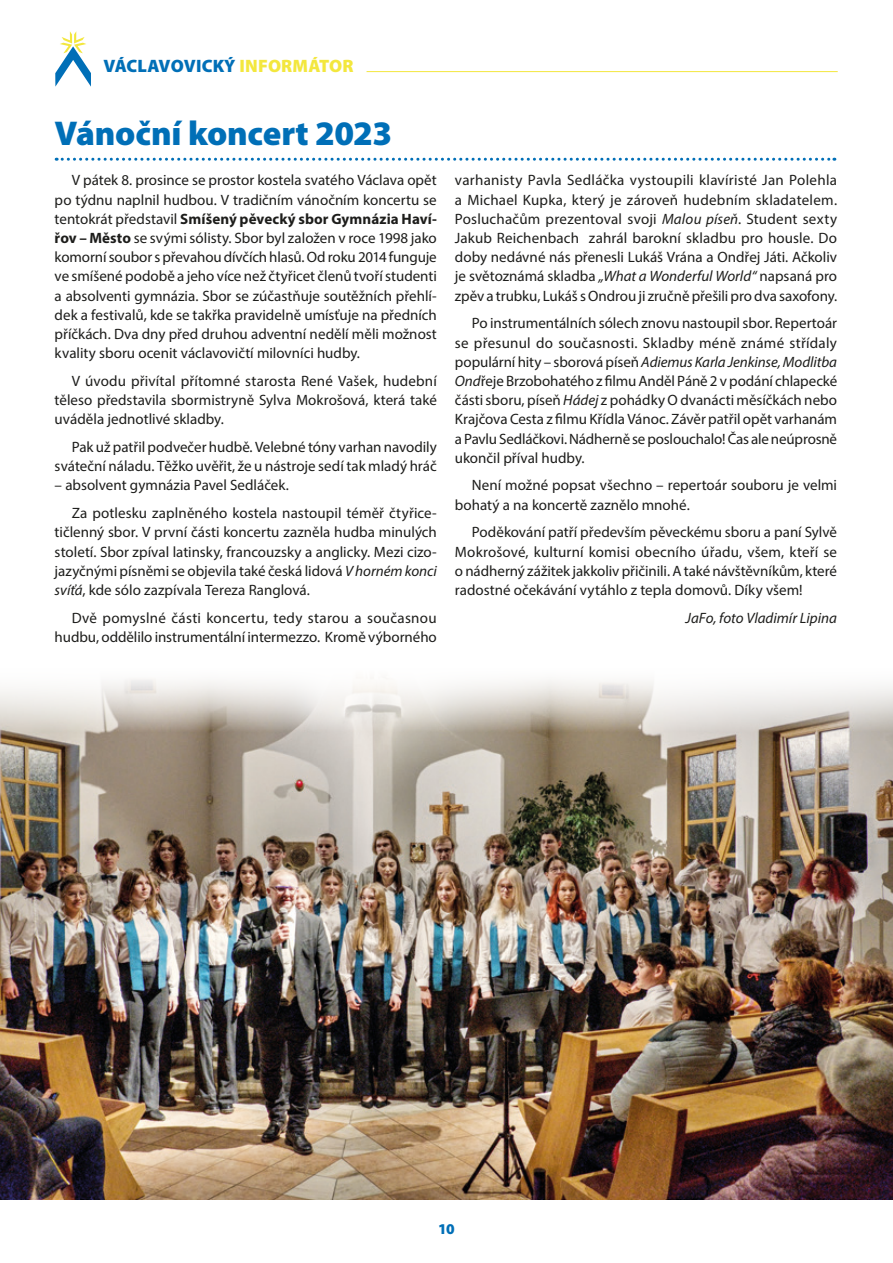
<style>
.page{position:relative;width:893px;height:1263px;background:#fff}
.page>*{position:absolute;margin:0;border:0;box-sizing:border-box;transform-origin:0 0}
.t1{font:900 34.5px "Myriad Pro";letter-spacing:-.01em;color:#006fb7}
.t2{font:900 18px "Myriad Pro";letter-spacing:.01em;color:#006fb7}
.t3{font:15px/19.2px "Myriad Pro";color:#1d1d1b;text-align:justify}
.t4{font:italic 15px "Myriad Pro";color:#1d1d1b}
.t5{font:900 15px "Myriad Pro";color:#006fb7}
.s1{color:#f3e73e}
.s2{font-weight:700}
.s3{font-style:italic}
</style>
<div class="page">
<svg style="left:55px;top:31px;width:36px;height:56px"></svg>
<hr style="left:367px;top:71px;width:471px;height:1px;background:#f3e73e">
<svg style="left:56px;top:158px;width:779px;height:3px"></svg>
<img style="left:0;top:679px;width:893px;height:520px">
<p class="t2" style="left:103px;top:56px;width:251px">VÁCLAVOVICKÝ <span class="s1">INFORMÁTOR</span></p>
<h1 class="t1" style="left:55px;top:114px;width:339px">Vánoční koncert 2023</h1>
<p class="t3" style="left:55px;top:171px;width:384px;text-indent:17px">V pátek 8. prosince se prostor kostela svatého Václava opět po týdnu naplnil hudbou. V tradičním vánočním koncertu se tentokrát představil <span class="s2">Smíšený pěvecký sbor Gymnázia Haví&shy;řov – Město</span> se svými sólisty. Sbor byl založen v roce 1998 jako komorní soubor s převahou dívčích hlasů. Od roku 2014 funguje ve smíšené podobě a jeho více než čtyřicet členů tvoří studenti a absolventi gymnázia. Sbor se zúčastňuje soutěžních přehlí&shy;dek a festivalů, kde se takřka pravidelně umísťuje na předních příčkách. Dva dny před druhou adventní nedělí měli možnost kvality sboru ocenit václavovičtí milovníci hudby.</p>
<p class="t3" style="left:55px;top:371px;width:384px;text-indent:17px">V úvodu přivítal přítomné starosta René Vašek, hudební těleso představila sbormistryně Sylva Mokrošová, která také uváděla jednotlivé skladby.</p>
<p class="t3" style="left:55px;top:437px;width:384px;text-align:right">Pak už patřil podvečer hudbě. Velebné tóny varhan navodily sváteční náladu. Těžko uvěřit, že u nástroje sedí tak mladý hráč</p>
<p class="t3" style="left:72px;top:471px;width:367px;line-height:27.8px;text-indent:-17px">– absolvent gymnázia Pavel Sedláček.<br>Za potlesku zaplněného kostela nastoupil téměř čtyřice-</p>
<p class="t3" style="left:55px;top:522px;width:384px">tičlenný sbor. V první části koncertu zazněla hudba minulých století. Sbor zpíval latinsky, francouzsky a anglicky. Mezi cizo&shy;jazyčnými písněmi se objevila také česká lidová <span class="s3">V horném konci svíťá</span>, kde sólo zazpívala Tereza Ranglová.</p>
<p class="t3" style="left:55px;top:608px;width:384px;text-align:right">Dvě pomyslné části koncertu, tedy starou a současnou hudbu, oddělilo instrumentální intermezzo. Kromě výborného</p>
<p class="t3" style="left:455px;top:171px;width:384px">varhanisty Pavla Sedláčka vystoupili klavíristé Jan Polehla a Michael Kupka, který je zároveň hudebním skladatelem.<br>Posluchačům prezentoval svoji <span class="s3">Malou píseň</span>. Student sexty Jakub Reichenbach zahrál barokní skladbu pro housle. Do doby nedávné nás přenesli Lukáš Vrána a Ondřej Játi. Ačkoliv je světoznámá skladba <span class="s3">„What a Wonderful World“</span> napsaná pro zpěv a trubku, Lukáš s Ondrou ji zručně přešili pro dva saxofony.</p>
<p class="t3" style="left:455px;top:313px;width:384px;text-indent:17px">Po instrumentálních sólech znovu nastoupil sbor. Repertoár se přesunul do současnosti. Skladby méně známé střídaly populární hity – sborová píseň <span class="s3">Adiemus Karla Jenkinse, Modlitba Ond</span>řeje Brzobohatého z filmu Anděl Páně 2 v podání chlapecké části sboru, píseň <span class="s3">Hádej</span> z pohádky O dvanácti měsíčkách nebo Krajčova Cesta z filmu Křídla Vánoc. Závěr patřil opět varhanám a Pavlu Sedláčkovi. Nádherně se poslouchalo! Čas ale neúprosně ukončil příval hudby.</p>
<p class="t3" style="left:455px;top:476px;width:384px;text-indent:17px">Není možné popsat všechno – repertoár souboru je velmi bohatý a na koncertě zaznělo mnohé.</p>
<p class="t3" style="left:455px;top:522px;width:384px;text-indent:17px">Poděkování patří především pěveckému sboru a paní Sylvě Mokrošové, kulturní komisi obecního úřadu, všem, kteří se o nádherný zážitek jakkoliv přičinili. A také návštěvníkům, které radostné očekávání vytáhlo z tepla domovů. Díky všem!</p>
<p class="t4" style="left:686px;top:608px;width:153px">JaFo, foto Vladimír Lipina</p>
<p class="t5" style="left:438px;top:1220px;width:18px">10</p>
</div>
